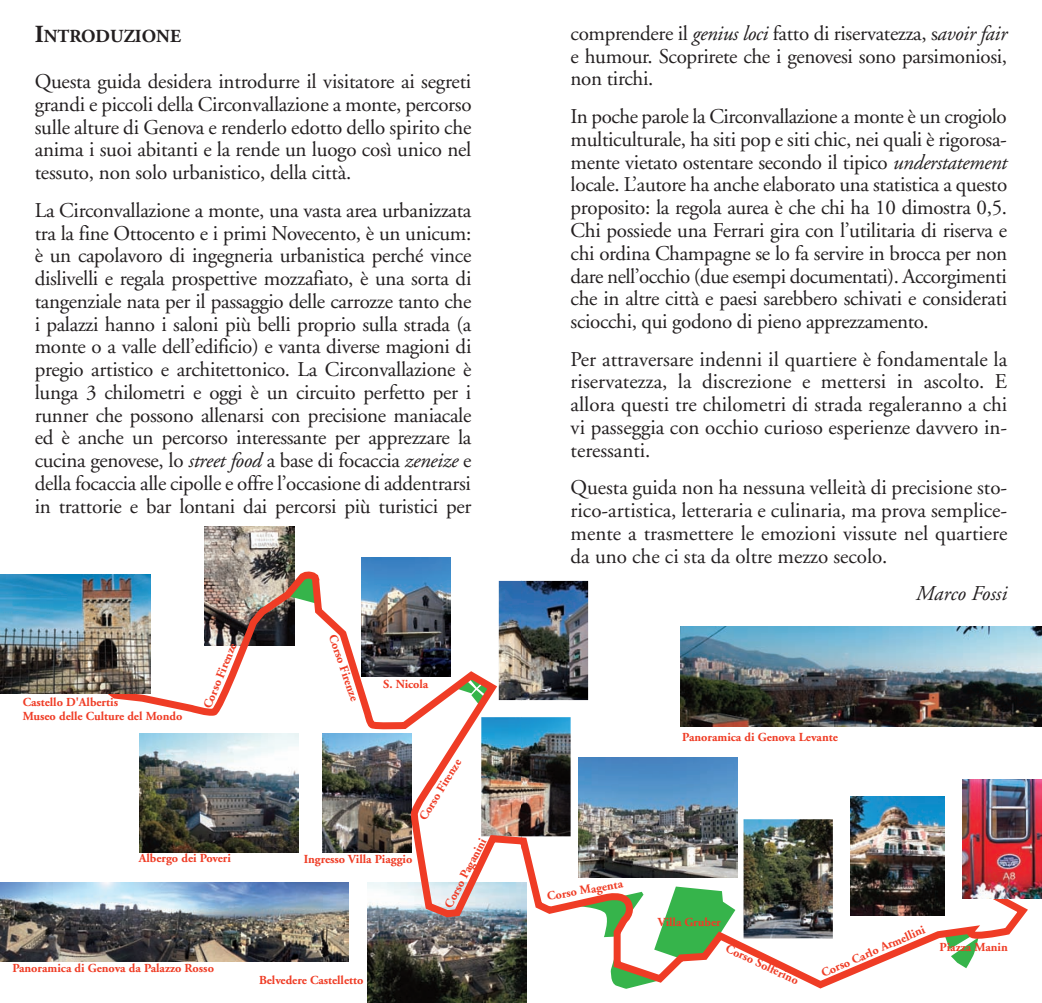
<style>
.page{position:relative;width:1042px;height:1003px;background:#fff}
.page>*{position:absolute;margin:0;border:0;box-sizing:border-box;transform-origin:0 0}
.t1{font:21px/22.8px "Adobe Garamond";letter-spacing:-.01em;color:#231f20;text-align:justify}
.t2{font:italic 21px "Adobe Garamond";color:#231f20}
.t3{font:700 18.38px "Adobe Garamond";color:#231f20}
.t4{font:700 12.25px/14px "Adobe Garamond";color:#ef3c25}
.s1{font-size:24.5px}
.s2{font-style:italic}
</style>
<div class="page">
<img style="left:368px;top:991px;width:153px;height:11px">
<img style="left:0;top:882px;width:91px;height:79px">
<img style="left:91px;top:526px;width:430px;height:465px">
<img style="left:0;top:574px;width:150px;height:119px">
<svg style="left:521px;top:991px;width:5px;height:11px"></svg>
<img style="left:1033px;top:626px;width:9px;height:100px">
<img style="left:521px;top:580px;width:512px;height:411px">
<img style="left:962px;top:779px;width:80px;height:119px">
<img style="left:850px;top:796px;width:94px;height:119px">
<p class="t3" style="left:35px;top:29px;width:148px"><span class="s1">I</span>NTRODUZIONE</p>
<p class="t1" style="left:35px;top:72px;width:438px">Questa guida desidera introdurre il visitatore ai segreti grandi e piccoli della Circonvallazione a monte, percorso sulle alture di Genova e renderlo edotto dello spirito che anima i suoi abitanti e la rende un luogo così unico nel tessuto, non solo urbanistico, della città.</p>
<p class="t1" style="left:35px;top:200px;width:438px">La Circonvallazione a monte, una vasta area urbanizzata tra la fine Ottocento e i primi Novecento, è un unicum: è un capolavoro di ingegneria urbanistica perché vince dislivelli e regala prospettive mozzafiato, è una sorta di tangenziale nata per il passaggio delle carrozze tanto che i palazzi hanno i saloni più belli proprio sulla strada (a monte o a valle dell’edificio) e vanta diverse magioni di pregio artistico e architettonico. La Circonvallazione è lunga 3 chilometri e oggi è un circuito perfetto per i runner che possono allenarsi con precisione maniacale ed è anche un percorso interessante per apprezzare la cucina genovese, lo <span class="s2">street food</span> a base di focaccia <span class="s2">zeneize</span> e della focaccia alle cipolle e offre l’occasione di addentrarsi in trattorie e bar lontani dai percorsi più turistici per</p>
<p class="t4" style="left:23px;top:695px;width:161px">Castello D'Albertis<br>Museo delle Culture del Mondo</p>
<p class="t4" style="left:201px;top:705px;width:71px;rotate:-68deg">Corso Firenze</p>
<p class="t4" style="left:139px;top:852px;width:94px">Albergo dei Poveri</p>
<p class="t4" style="left:12px;top:961px;width:203px">Panoramica di Genova da Palazzo Rosso</p>
<p class="t4" style="left:338px;top:632px;width:71px;rotate:71deg">Corso Firenze</p>
<p class="t4" style="left:383px;top:677px;width:47px">S. Nicola</p>
<p class="t4" style="left:417px;top:816px;width:71px;rotate:-59deg">Corso Firenze</p>
<p class="t4" style="left:304px;top:852px;width:110px">Ingresso Villa Piaggio</p>
<p class="t4" style="left:259px;top:973px;width:106px">Belvedere Castelletto</p>
<p class="t4" style="left:442px;top:903px;width:79px;rotate:-62deg">Corso Paganini</p>
<p class="t1" style="left:570px;top:24px;width:438px">comprendere il <span class="s2">genius loci</span> fatto di riservatezza, s<span class="s2">avoir fair </span>e humour. Scoprirete che i genovesi sono parsimoniosi, non tirchi.</p>
<p class="t1" style="left:570px;top:107px;width:438px">In poche parole la Circonvallazione a monte è un crogiolo multiculturale, ha siti pop e siti chic, nei quali è rigorosa&shy;mente vietato ostentare secondo il tipico <span class="s2">understatement </span>locale. L’autore ha anche elaborato una statistica a questo proposito: la regola aurea è che chi ha 10 dimostra 0,5.<br>Chi possiede una Ferrari gira con l’utilitaria di riserva e chi ordina Champagne se lo fa servire in brocca per non dare nell’occhio (due esempi documentati). Accorgimenti che in altre città e paesi sarebbero schivati e considerati sciocchi, qui godono di pieno apprezzamento.</p>
<p class="t1" style="left:570px;top:349px;width:438px">Per attraversare indenni il quartiere è fondamentale la riservatezza, la discrezione e mettersi in ascolto. E allora questi tre chilometri di strada regaleranno a chi vi passeggia con occhio curioso esperienze davvero in&shy;teressanti.</p>
<p class="t1" style="left:570px;top:478px;width:438px">Questa guida non ha nessuna velleità di precisione sto&shy;rico-artistica, letteraria e culinaria, ma prova semplice&shy;mente a trasmettere le emozioni vissute nel quartiere da uno che ci sta da oltre mezzo secolo.</p>
<p class="t2" style="left:916px;top:585px;width:93px">Marco Fossi</p>
<p class="t4" style="left:682px;top:730px;width:157px">Panoramica di Genova Levante</p>
<p class="t4" style="left:546px;top:890px;width:78px;rotate:-10deg">Corso Magenta</p>
<p class="t4" style="left:658px;top:915px;width:64px">Villa Gruber</p>
<p class="t4" style="left:729px;top:941px;width:81px;rotate:25deg">Corso Solferino</p>
<p class="t4" style="left:819px;top:968px;width:113px;rotate:-24deg">Corso Carlo Armellini</p>
<p class="t4" style="left:939px;top:940px;width:70px">Piazza Manin</p>
</div>
